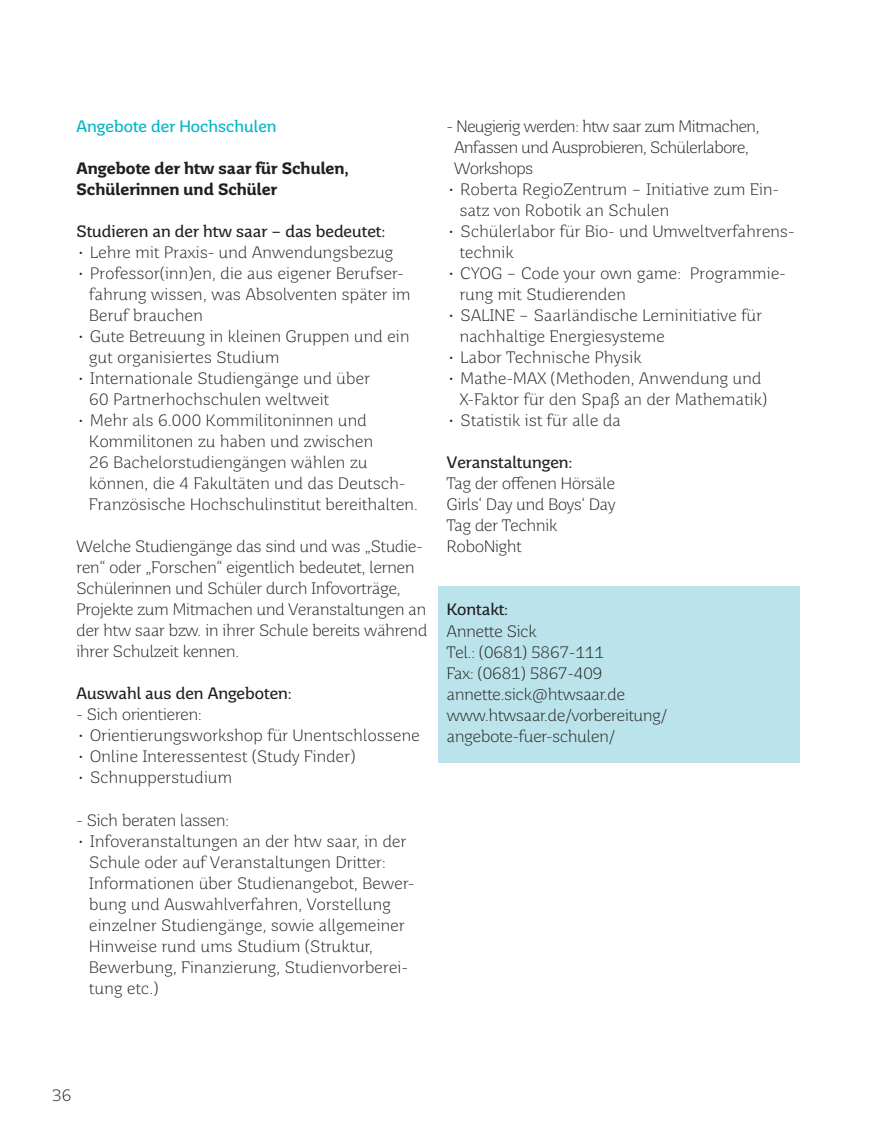
<style>
.page{position:relative;width:876px;height:1136px;background:#fff}
.page>*{position:absolute;margin:0;border:0;box-sizing:border-box;transform-origin:0 0}
.t1{font:300 16.5px/21px "Saar Pro";letter-spacing:.02em;color:#231f20}
.t2{font:300 16.5px/21px "Saar Pro";color:#231f20}
.t3{font:300 16.5px/21px "Saar Pro";letter-spacing:-.02em;color:#231f20}
.t4{font:16.5px "Saar Pro";color:#231f20}
.t5{font:700 16.5px/21px "Saar Pro";color:#231f20}
.t6{font:16.5px "Saar Pro";color:#00b5c8}
</style>
<div class="page">
<div style="left:438px;top:586px;width:361px;height:176px;background:#bbe3eb"></div>
<p class="t6" style="left:77px;top:116px;width:202px">Angebote der Hochschulen</p>
<p class="t5" style="left:77px;top:158px;width:274px">Angebote der htw saar für Schulen,<br>Schülerinnen und Schüler</p>
<p class="t4" style="left:77px;top:221px;width:310px">Studieren an der htw saar – das bedeutet:</p>
<p class="t1" style="left:77px;top:242px;width:318px">• Lehre mit Praxis- und Anwendungsbezug</p>
<p class="t1" style="left:89px;top:263px;width:323px;text-indent:-13px">• Professor(inn)en, die aus eigener Berufser&shy;fahrung wissen, was Absolventen später im<br>Beruf brauchen</p>
<p class="t1" style="left:89px;top:326px;width:322px;text-indent:-13px">• Gute Betreuung in kleinen Gruppen und ein gut organisiertes Studium</p>
<p class="t1" style="left:89px;top:368px;width:282px;text-indent:-13px">• Internationale Studiengänge und über<br>60 Partnerhochschulen weltweit</p>
<p class="t1" style="left:89px;top:410px;width:330px;text-indent:-13px">• Mehr als 6.000 Kommilitoninnen und Kommilitonen zu haben und zwischen<br>26 Bachelorstudiengängen wählen zu können, die 4 Fakultäten und das Deutsch-Französische Hochschulinstitut bereithalten.</p>
<p class="t2" style="left:77px;top:536px;width:352px">Welche Studiengänge das sind und was „Studie&shy;ren“ oder „Forschen“ eigentlich bedeutet, lernen Schülerinnen und Schüler durch Infovorträge, Projekte zum Mitmachen und Veranstaltungen an der htw saar bzw. in ihrer Schule bereits während ihrer Schulzeit kennen.</p>
<p class="t4" style="left:77px;top:683px;width:217px">Auswahl aus den Angeboten:</p>
<p class="t2" style="left:77px;top:704px;width:127px">- Sich orientieren:</p>
<p class="t1" style="left:77px;top:725px;width:345px">• Orientierungsworkshop für Unentschlossene</p>
<p class="t1" style="left:77px;top:746px;width:280px">• Online Interessentest (Study Finder)</p>
<p class="t1" style="left:77px;top:767px;width:157px">• Schnupperstudium</p>
<p class="t2" style="left:77px;top:809px;width:154px">- Sich beraten lassen:</p>
<p class="t1" style="left:89px;top:830px;width:327px;text-indent:-13px">• Infoveranstaltungen an der htw saar, in der Schule oder auf Veranstaltungen Dritter:<br>Informationen über Studienangebot, Bewer&shy;bung und Auswahlverfahren, Vorstellung einzelner Studiengänge, sowie allgemeiner Hinweise rund ums Studium (Struktur, Bewerbung, Finanzierung, Studienvorberei&shy;tung etc.)</p>
<p class="t3" style="left:454px;top:116px;width:307px;text-indent:-7px">- Neugierig werden: htw saar zum Mitmachen,<br>Anfassen und Ausprobieren, Schülerlabore,<br>Workshops</p>
<p class="t1" style="left:460px;top:179px;width:321px;text-indent:-13px">• Roberta RegioZentrum – Initiative zum Ein&shy;satz von Robotik an Schulen</p>
<p class="t1" style="left:460px;top:221px;width:336px;text-indent:-13px">• Schülerlabor für Bio- und Umweltverfahrens&shy;technik</p>
<p class="t1" style="left:460px;top:263px;width:327px;text-indent:-13px">• CYOG – Code your own game: Programmie&shy;rung mit Studierenden</p>
<p class="t1" style="left:460px;top:305px;width:304px;text-indent:-13px">• SALINE – Saarländische Lerninitiative für nachhaltige Energiesysteme</p>
<p class="t1" style="left:447px;top:347px;width:196px">• Labor Technische Physik</p>
<p class="t1" style="left:460px;top:368px;width:309px;text-indent:-13px">• Mathe-MAX (Methoden, Anwendung und<br>X-Faktor für den Spaß an der Mathematik)</p>
<p class="t1" style="left:447px;top:410px;width:175px">• Statistik ist für alle da</p>
<p class="t4" style="left:447px;top:453px;width:127px">Veranstaltungen:</p>
<p class="t2" style="left:447px;top:473px;width:170px">Tag der offenen Hörsäle<br>Girls‘ Day und Boys‘ Day<br>Tag der Technik<br>RoboNight</p>
<p class="t4" style="left:447px;top:600px;width:63px">Kontakt:</p>
<p class="t2" style="left:447px;top:620px;width:222px">Annette Sick<br>Tel.: (0681) 5867-111<br>Fax: (0681) 5867-409 annette.sick@htwsaar.de www.htwsaar.de/vorbereitung/ angebote-fuer-schulen/</p>
<p class="t1" style="left:52px;top:1084px;width:21px">36</p>
</div>
